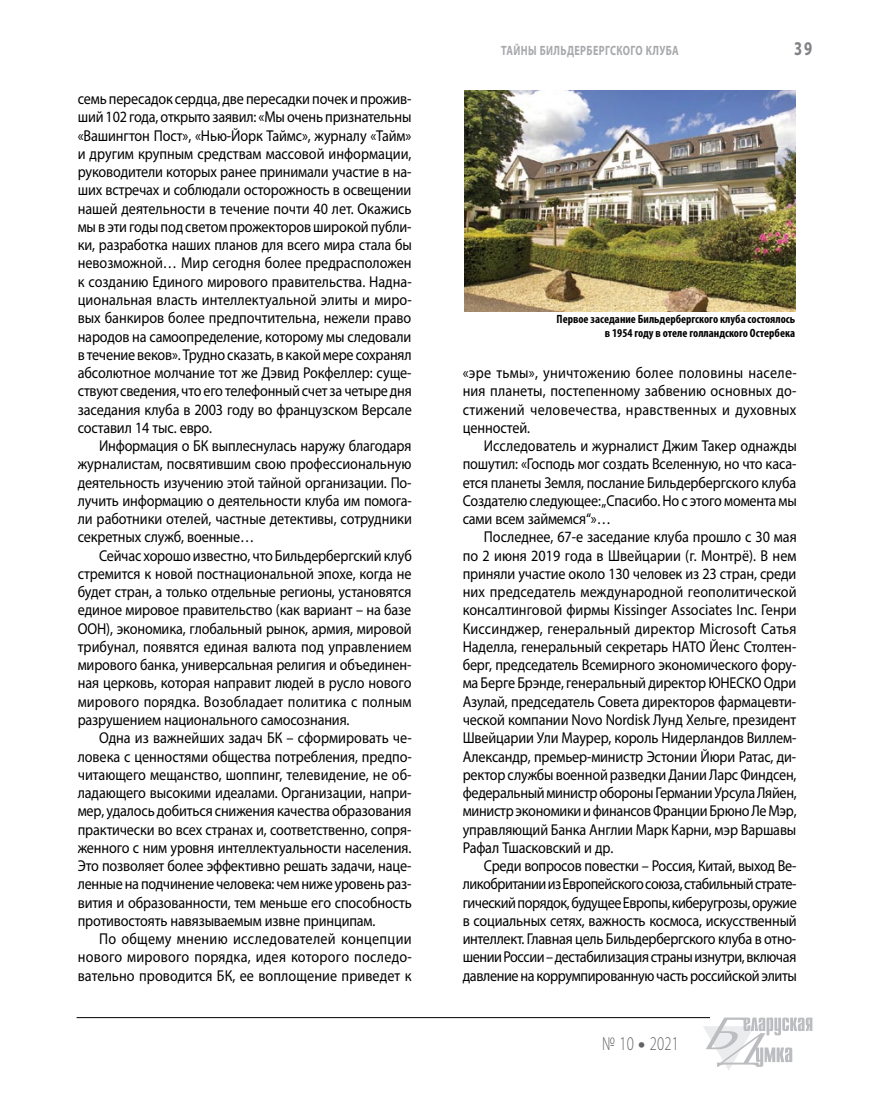
<style>
.page{position:relative;width:872px;height:1106px;background:#fff}
.page>*{position:absolute;margin:0;border:0;box-sizing:border-box;transform-origin:0 0}
.t1{font:300 19.5px "Myriad Pro";letter-spacing:.02em;color:#636467;scale:.75 1}
.t2{font:700 19.5px "Myriad Pro";color:#808285;scale:.75 1}
.t3{font:15.75px/18.3px "Myriad Pro";letter-spacing:-.01em;color:#000;text-align:justify;scale:.9 1}
.t4{font:700 13.5px "Myriad Pro";letter-spacing:.04em;color:#a7a9ac;scale:.75 1}
.t5{font:700 condensed 12px/13.5px "Myriad Pro";color:#000;text-align:right}
.s1{font-weight:900}
</style>
<div class="page">
<hr style="left:77px;top:1017px;width:633px;height:1px;background:#000">
<svg style="left:703px;top:1017px;width:109px;height:53px"></svg>
<img style="left:465px;top:90px;width:330px;height:221px">
<p class="t3" style="left:78px;top:89px;width:373px">семь пересадок сердца, две пересадки почек и прожив&shy;ший 102 года, открыто заявил: «Мы очень признательны «Вашингтон Пост», «Нью-Йорк Таймс», журналу «Тайм» и другим крупным средствам массовой информации, руководители которых ранее принимали участие в на&shy;ших встречах и соблюдали осторожность в освещении нашей деятельности в течение почти 40 лет. Окажись мы в эти годы под светом прожекторов широкой публи&shy;ки, разработка наших планов для всего мира стала бы невозможной… Мир сегодня более предрасположен к созданию Единого мирового правительства. Надна&shy;циональная власть интеллектуальной элиты и миро&shy;вых банкиров более предпочтительна, нежели право народов на самоопределение, которому мы следовали в течение веков». Трудно сказать, в какой мере сохранял абсолютное молчание тот же Дэвид Рокфеллер: суще&shy;ствуют сведения, что его телефонный счет за четыре дня заседания клуба в 2003 году во французском Версале составил 14 тыс. евро.</p>
<p class="t3" style="left:78px;top:436px;width:373px;text-indent:21px">Информация о БК выплеснулась наружу благодаря журналистам, посвятившим свою профессиональную деятельность изучению этой тайной организации. По&shy;лучить информацию о деятельности клуба им помога&shy;ли работники отелей, частные детективы, сотрудники секретных служб, военные…</p>
<p class="t3" style="left:78px;top:546px;width:373px;text-indent:21px">Сейчас хорошо известно, что Бильдербергский клуб стремится к новой постнациональной эпохе, когда не будет стран, а только отдельные регионы, установятся единое мировое правительство (как вариант – на базе ООН), экономика, глобальный рынок, армия, мировой трибунал, появятся единая валюта под управлением мирового банка, универсальная религия и объединен&shy;ная церковь, которая направит людей в русло нового мирового порядка. Возобладает политика с полным разрушением национального самосознания.</p>
<p class="t3" style="left:78px;top:728px;width:373px;text-indent:21px">Одна из важнейших задач БК – сформировать че&shy;ловека с ценностями общества потребления, предпо&shy;читающего мещанство, шоппинг, телевидение, не об&shy;ладающего высокими идеалами. Организации, напри&shy;мер, удалось добиться снижения качества образования практически во всех странах и, соответственно, сопря&shy;женного с ним уровня интеллектуальности населения.<br>Это позволяет более эффективно решать задачи, наце&shy;ленные на подчинение человека: чем ниже уровень раз&shy;вития и образованности, тем меньше его способность противостоять навязываемым извне принципам.</p>
<p class="t3" style="left:78px;top:929px;width:373px;text-indent:21px">По общему мнению исследователей концепции нового мирового порядка, идея которого последо&shy;вательно проводится БК, ее воплощение приведет к</p>
<p class="t4" style="left:501px;top:42px;width:239px">Тайны Бильдербергского клуба</p>
<p class="t2" style="left:794px;top:36px;width:26px">39</p>
<p class="t5" style="left:556px;top:312px;width:240px">Первое заседание Бильдербергского клуба состоялось в 1954 году в отеле голландского Остербека</p>
<p class="t3" style="left:463px;top:363px;width:373px">«эре тьмы», уничтожению более половины населе&shy;ния планеты, постепенному забвению основных до&shy;стижений человечества, нравственных и духовных ценностей.</p>
<p class="t3" style="left:463px;top:436px;width:373px;text-indent:21px">Исследователь и журналист Джим Такер однажды пошутил: «Господь мог создать Вселенную, но что каса&shy;ется планеты Земля, послание Бильдербергского клуба Создателю следующее: „Спасибо. Но с этого момента мы сами всем займемся“»…</p>
<p class="t3" style="left:463px;top:527px;width:373px;text-indent:21px">Последнее, 67-е заседание клуба прошло с 30 мая по 2 июня 2019 года в Швейцарии (г. Монтрё). В нем приняли участие около 130 человек из 23 стран, среди них председатель международной геополитической консалтинговой фирмы Kissinger Associates Inc. Генри Киссинджер, генеральный директор Microsoft Сатья Наделла, генеральный секретарь НАТО Йенс Столтен&shy;берг, председатель Всемирного экономического фору&shy;ма Берге Брэнде, генеральный директор ЮНЕСКО Одри Азулай, председатель Совета директоров фармацевти&shy;ческой компании Novo Nordisk Лунд Хельге, президент Швейцарии Ули Маурер, король Нидерландов Виллем-Александр, премьер-министр Эстонии Йюри Ратас, ди&shy;ректор службы военной разведки Дании Ларс Финдсен, федеральный министр обороны Германии Урсула Ляйен, министр экономики и финансов Франции Брюно Ле Мэр, управляющий Банка Англии Марк Карни, мэр Варшавы Рафал Тшасковский и др.</p>
<p class="t3" style="left:463px;top:856px;width:373px;text-indent:21px">Среди вопросов повестки – Россия, Китай, выход Ве&shy;ликобритании из Европейского союза, стабильный страте&shy;гический порядок, будущее Европы, киберугрозы, оружие в социальных сетях, важность космоса, искусственный интеллект. Главная цель Бильдербергского клуба в отно&shy;шении России – дестабилизация страны изнутри, включая давление на коррумпированную часть российской элиты</p>
<p class="t1" style="left:602px;top:1032px;width:104px">№ 10 <span class="s1">•</span> 2021</p>
</div>
